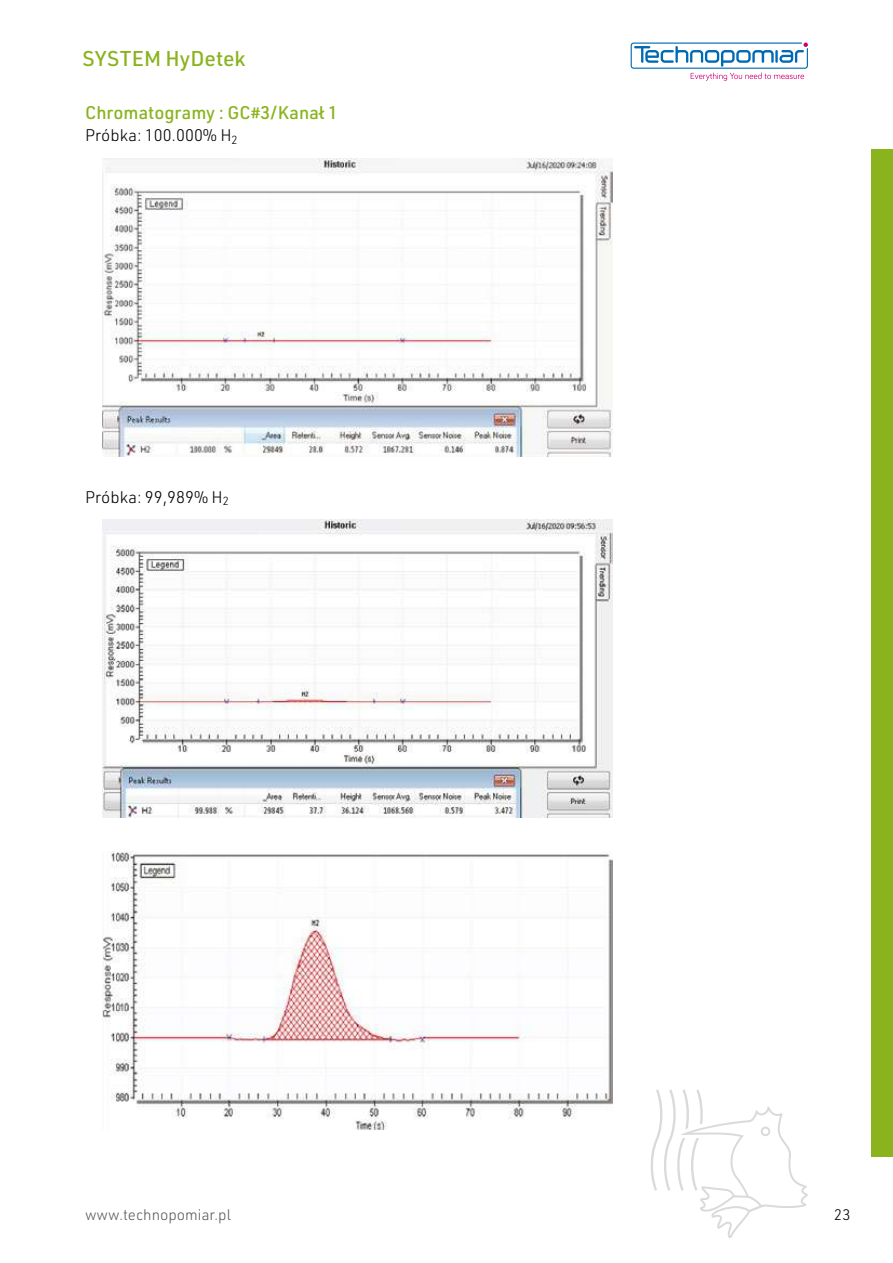
<style>
.page{position:relative;width:893px;height:1263px;background:#fff}
.page>*{position:absolute;margin:0;border:0;box-sizing:border-box;transform-origin:0 0}
.t1{font:500 21px "URWDIN";letter-spacing:.005em;color:#8ab31d}
.t2{font:500 18px "URWDIN";color:#8ab31d}
.t3{font:300 16.5px "URWDIN";color:#000}
.t4{font:300 15px "URWDIN";color:#5a5a59}
.t5{font:300 15px "URWDIN";color:#000}
</style>
<div class="page">
<svg style="left:631px;top:43px;width:177px;height:38px"></svg>
<div style="left:872px;top:149px;width:21px;height:1008px;background:#8ab31d"></div>
<svg style="left:651px;top:1089px;width:157px;height:149px"></svg>
<img style="left:102px;top:158px;width:510px;height:298px">
<img style="left:102px;top:520px;width:510px;height:298px">
<img style="left:102px;top:852px;width:510px;height:278px">
<p class="t1" style="left:83px;top:44px;width:164px">SYSTEM HyDetek</p>
<p class="t2" style="left:85px;top:101px;width:254px">Chromatogramy : GC#3/Kanał 1</p>
<p class="t3" style="left:85px;top:125px;width:154px">Próbka: 100.000% H<sub>2</sub></p>
<p class="t3" style="left:85px;top:486px;width:145px">Próbka: 99,989% H<sub>2</sub></p>
<p class="t4" style="left:85px;top:1205px;width:147px">www.technopomiar.pl</p>
<p class="t5" style="left:834px;top:1204px;width:18px">23</p>
</div>
